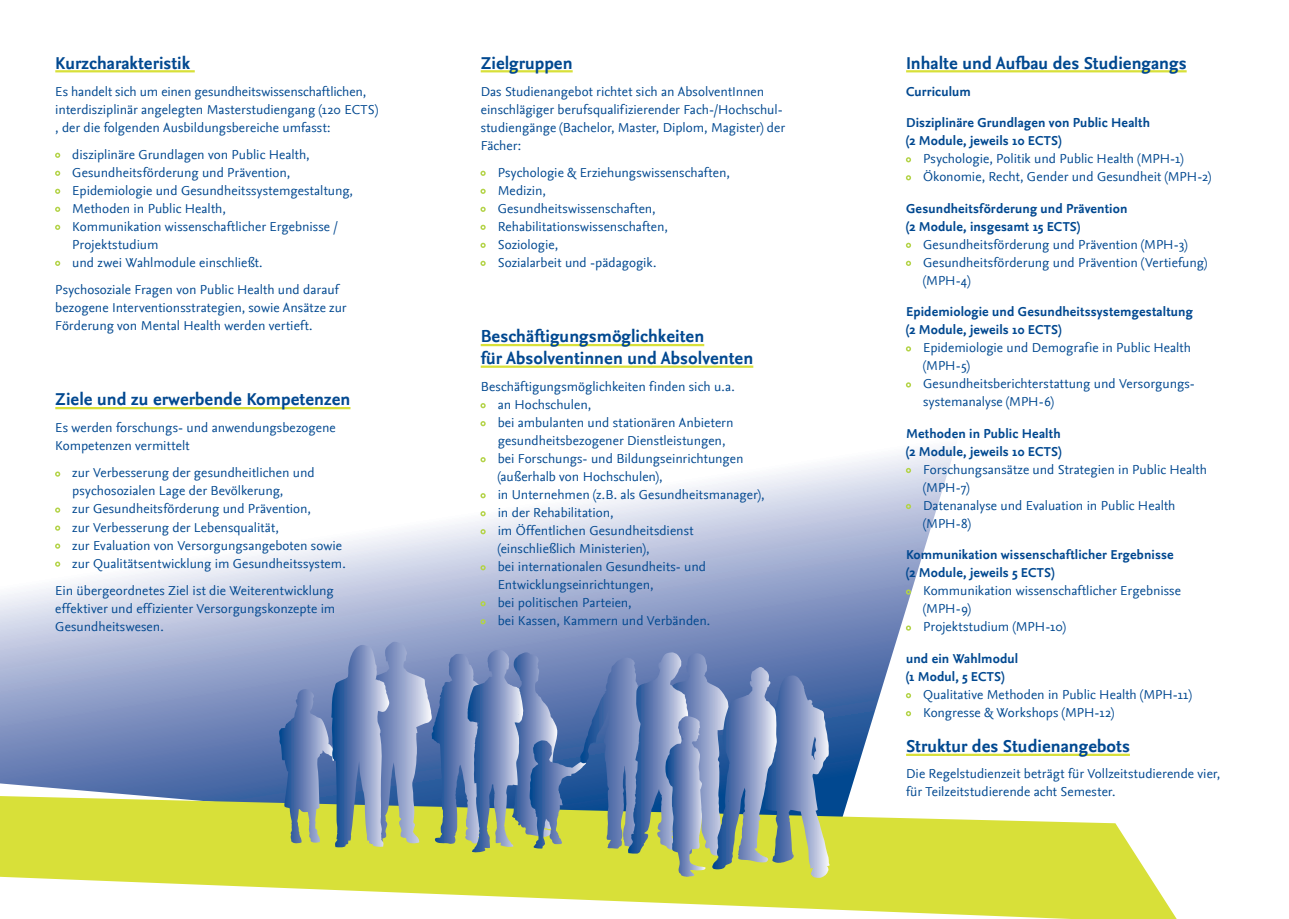
<style>
.page{position:relative;width:1289px;height:919px;background:#fff}
.page>*{position:absolute;margin:0;border:0;box-sizing:border-box;transform-origin:0 0}
.t1{font:700 18px/21.6px "Nexus Sans";color:#014890}
.t2{font:13.5px/18px "Nexus Sans";color:#014890}
.t3{font:700 13.5px/18px "Nexus Sans";letter-spacing:.005em;color:#014890}
</style>
<div class="page">
<svg style="left:0;top:447px;width:955px;height:349px"></svg>
<svg style="left:0;top:796px;width:1176px;height:122px;fill:#d8e039"></svg>
<svg style="left:278px;top:641px;width:179px;height:206px;background:#7b92aa"></svg>
<svg style="left:467px;top:649px;width:343px;height:228px;background:#7d93a1"></svg>
<hr style="left:55px;top:70px;width:140px;height:2px;background:#d8e039">
<hr style="left:55px;top:407px;width:295px;height:2px;background:#d8e039">
<svg style="left:55px;top:152px;width:6px;height:6px"></svg>
<svg style="left:55px;top:170px;width:6px;height:6px"></svg>
<svg style="left:55px;top:188px;width:6px;height:6px"></svg>
<svg style="left:55px;top:206px;width:6px;height:6px"></svg>
<svg style="left:55px;top:224px;width:6px;height:6px"></svg>
<svg style="left:55px;top:260px;width:6px;height:6px"></svg>
<svg style="left:54px;top:470px;width:7px;height:8px"></svg>
<svg style="left:54px;top:506px;width:7px;height:8px"></svg>
<svg style="left:54px;top:524px;width:7px;height:8px"></svg>
<svg style="left:54px;top:542px;width:7px;height:8px"></svg>
<svg style="left:54px;top:560px;width:7px;height:8px"></svg>
<hr style="left:480px;top:70px;width:92px;height:2px;background:#d8e039">
<hr style="left:480px;top:344px;width:224px;height:2px;background:#d8e039">
<hr style="left:480px;top:365px;width:273px;height:3px;background:#d8e039">
<svg style="left:480px;top:170px;width:6px;height:6px"></svg>
<svg style="left:480px;top:188px;width:6px;height:6px"></svg>
<svg style="left:480px;top:206px;width:6px;height:6px"></svg>
<svg style="left:480px;top:224px;width:6px;height:6px"></svg>
<svg style="left:480px;top:242px;width:6px;height:6px"></svg>
<svg style="left:480px;top:260px;width:6px;height:6px"></svg>
<svg style="left:480px;top:403px;width:6px;height:6px"></svg>
<svg style="left:480px;top:421px;width:6px;height:6px"></svg>
<svg style="left:479px;top:456px;width:8px;height:7px"></svg>
<svg style="left:479px;top:492px;width:8px;height:7px"></svg>
<svg style="left:479px;top:510px;width:8px;height:7px"></svg>
<svg style="left:479px;top:528px;width:8px;height:7px"></svg>
<svg style="left:479px;top:564px;width:8px;height:7px"></svg>
<svg style="left:479px;top:600px;width:8px;height:7px"></svg>
<svg style="left:479px;top:618px;width:8px;height:7px"></svg>
<hr style="left:906px;top:70px;width:280px;height:2px;background:#d8e039">
<hr style="left:906px;top:753px;width:223px;height:3px;background:#d8e039">
<svg style="left:905px;top:157px;width:7px;height:6px"></svg>
<svg style="left:905px;top:175px;width:7px;height:6px"></svg>
<svg style="left:905px;top:242px;width:7px;height:6px"></svg>
<svg style="left:905px;top:260px;width:7px;height:6px"></svg>
<svg style="left:905px;top:346px;width:7px;height:6px"></svg>
<svg style="left:905px;top:382px;width:6px;height:6px"></svg>
<svg style="left:904px;top:466px;width:8px;height:8px"></svg>
<svg style="left:904px;top:502px;width:8px;height:8px"></svg>
<svg style="left:904px;top:588px;width:8px;height:7px"></svg>
<svg style="left:904px;top:624px;width:8px;height:7px"></svg>
<svg style="left:904px;top:691px;width:8px;height:8px"></svg>
<svg style="left:904px;top:709px;width:8px;height:8px"></svg>
<h1 class="t1" style="left:55px;top:52px;width:136px">Kurzcharakteristik</h1>
<p class="t2" style="left:55px;top:82px;width:324px">Es handelt sich um einen gesundheitswissenschaftlichen, interdisziplinär angelegten Masterstudiengang (120 ECTS) , der die folgenden Ausbildungsbereiche umfasst:</p>
<p class="t2" style="left:72px;top:145px;width:282px">disziplinäre Grundlagen von Public Health, Gesundheitsförderung und Prävention, Epidemiologie und Gesundheitssystemgestaltung, Methoden in Public Health,<br>Kommunikation wissenschaftlicher Ergebnisse / Projektstudium<br>und zwei Wahlmodule einschließt.</p>
<p class="t2" style="left:55px;top:280px;width:293px">Psychosoziale Fragen von Public Health und darauf bezogene Interventionsstrategien, sowie Ansätze zur<br>Förderung von Mental Health werden vertieft.</p>
<h1 class="t1" style="left:55px;top:389px;width:297px">Ziele und zu erwerbende Kompetenzen</h1>
<p class="t2" style="left:55px;top:419px;width:282px">Es werden forschungs- und anwendungsbezogene<br>Kompetenzen vermittelt</p>
<p class="t2" style="left:72px;top:464px;width:275px">zur Verbesserung der gesundheitlichen und psychosozialen Lage der Bevölkerung,<br>zur Gesundheitsförderung und Prävention,<br>zur Verbesserung der Lebensqualität,<br>zur Evaluation von Versorgungsangeboten sowie zur Qualitätsentwicklung im Gesundheitssystem.</p>
<p class="t2" style="left:55px;top:581px;width:281px;text-align:justify">Ein übergeordnetes Ziel ist die Weiterentwicklung effektiver und effizienter Versorgungskonzepte im Gesundheitswesen.</p>
<h1 class="t1" style="left:480px;top:52px;width:93px">Zielgruppen</h1>
<p class="t2" style="left:480px;top:82px;width:306px">Das Studienangebot richtet sich an AbsolventInnen einschlägiger berufsqualifizierender Fach-/Hochschul&shy;studiengänge (Bachelor, Master, Diplom, Magister) der Fächer:</p>
<p class="t2" style="left:497px;top:163px;width:233px">Psychologie &amp; Erziehungswissenschaften,<br>Medizin,<br>Gesundheitswissenschaften,<br>Rehabilitationswissenschaften,<br>Soziologie,<br>Sozialarbeit und -pädagogik.</p>
<h1 class="t1" style="left:480px;top:326px;width:274px">Beschäftigungsmöglichkeiten<br>für Absolventinnen und Absolventen</h1>
<p class="t2" style="left:497px;top:378px;width:268px;text-indent:-17px">Beschäftigungsmöglichkeiten finden sich u.a.<br>an Hochschulen,<br>bei ambulanten und stationären Anbietern gesundheitsbezogener Dienstleistungen,<br>bei Forschungs- und Bildungseinrichtungen (außerhalb von Hochschulen),<br>in Unternehmen (z.B. als Gesundheitsmanager), in der Rehabilitation,<br>im Öffentlichen Gesundheitsdienst (einschließlich Ministerien),<br>bei internationalen Gesundheits- und Entwicklungseinrichtungen,<br>bei politischen Parteien,<br>bei Kassen, Kammern und Verbänden.</p>
<h1 class="t1" style="left:906px;top:52px;width:282px">Inhalte und Aufbau des Studiengangs</h1>
<p class="t3" style="left:906px;top:82px;width:66px">Curriculum</p>
<p class="t3" style="left:906px;top:114px;width:245px">Disziplinäre Grundlagen von Public Health (2 Module, jeweils 10 ECTS)</p>
<p class="t2" style="left:923px;top:150px;width:289px">Psychologie, Politik und Public Health (MPH-1)<br>Ökonomie, Recht, Gender und Gesundheit (MPH-2)</p>
<p class="t3" style="left:906px;top:199px;width:223px">Gesundheitsförderung und Prävention (2 Module, insgesamt 15 ECTS)</p>
<p class="t2" style="left:923px;top:235px;width:286px">Gesundheitsförderung und Prävention (MPH-3)<br>Gesundheitsförderung und Prävention (Vertiefung) (MPH-4)</p>
<p class="t3" style="left:906px;top:303px;width:288px">Epidemiologie und Gesundheitssystemgestaltung (2 Module, jeweils 10 ECTS)</p>
<p class="t2" style="left:923px;top:339px;width:273px">Epidemiologie und Demografie in Public Health (MPH-5)<br>Gesundheitsberichterstattung und Versorgungs&shy;systemanalyse (MPH-6)</p>
<p class="t3" style="left:906px;top:424px;width:157px">Methoden in Public Health (2 Module, jeweils 10 ECTS)</p>
<p class="t2" style="left:923px;top:460px;width:285px">Forschungsansätze und Strategien in Public Health (MPH-7)<br>Datenanalyse und Evaluation in Public Health (MPH-8)</p>
<p class="t3" style="left:906px;top:546px;width:269px">Kommunikation wissenschaftlicher Ergebnisse (2 Module, jeweils 5 ECTS)</p>
<p class="t2" style="left:923px;top:582px;width:259px">Kommunikation wissenschaftlicher Ergebnisse (MPH-9)<br>Projektstudium (MPH-10)</p>
<p class="t3" style="left:906px;top:649px;width:114px">und ein Wahlmodul (1 Modul, 5 ECTS)</p>
<p class="t2" style="left:923px;top:685px;width:270px">Qualitative Methoden in Public Health (MPH-11)<br>Kongresse &amp; Workshops (MPH-12)</p>
<h1 class="t1" style="left:906px;top:735px;width:225px">Struktur des Studienangebots</h1>
<p class="t2" style="left:906px;top:764px;width:316px">Die Regelstudienzeit beträgt für Vollzeitstudierende vier, für Teilzeitstudierende acht Semester.</p>
</div>
